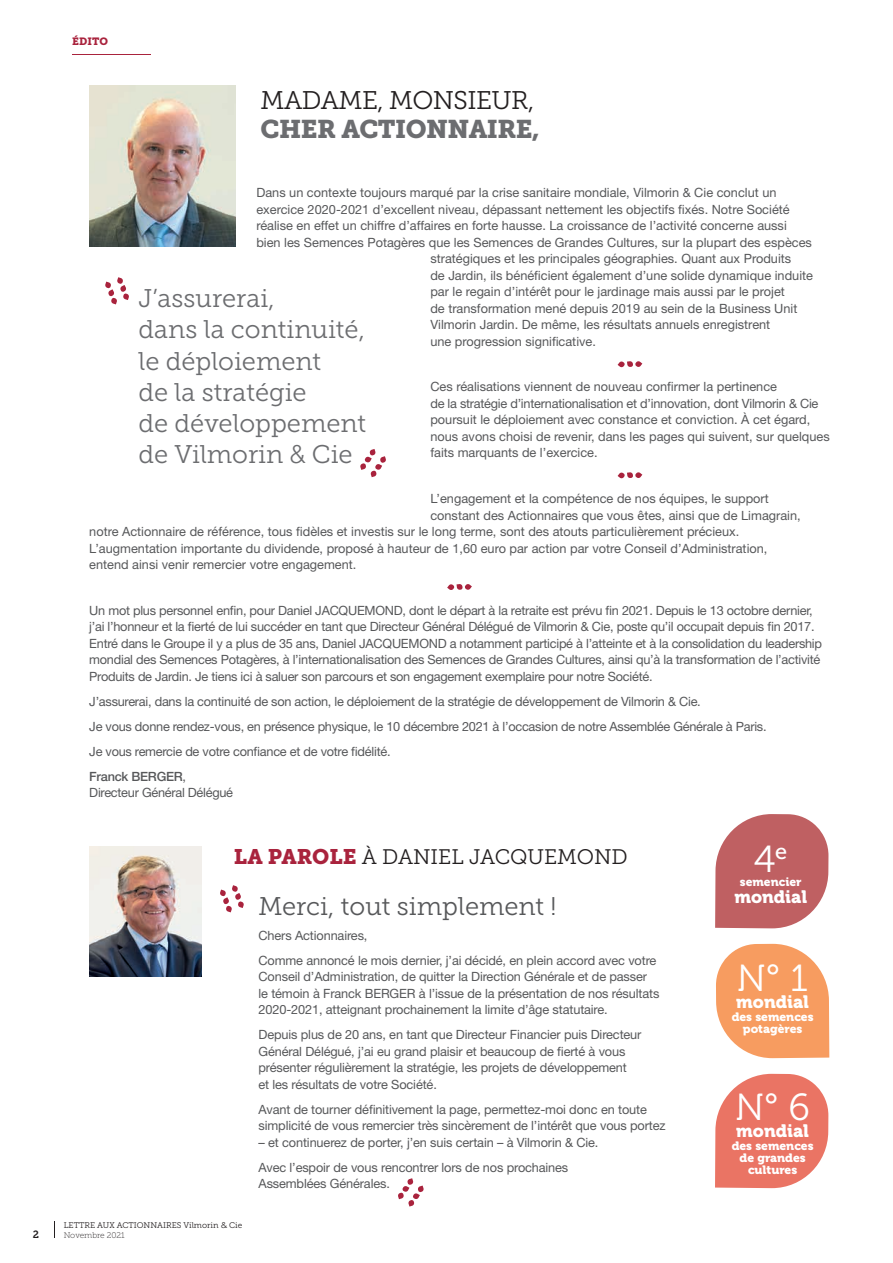
<style>
.page{position:relative;width:893px;height:1263px;background:#fff}
.page>*{position:absolute;margin:0;border:0;box-sizing:border-box;transform-origin:0 0}
.t1{font:37.65px "Museo 300";color:#fff}
.t2{font:25.5px/31.2px "Museo Slab 300";color:#6c6d70}
.t3{font:25.5px "Museo Slab 300";color:#57585a}
.t4{font:25.5px "Museo Slab 300";letter-spacing:-.02em;color:#231f20}
.t5{font:25.5px "Museo Slab 900";letter-spacing:-.02em;color:#6c6d70}
.t6{font:21px "Museo Slab 300";color:#231f20}
.t7{font:17.85px "Museo 900";color:#fff}
.t8{font:12.75px/16.5px "Helvetica Neue LT Std";letter-spacing:-.01em;color:#57585a}
.t9{font:12px/12px "Museo 900";color:#fff;text-align:center}
.t10{font:10.5px "Museo Slab 900";color:#a9233d}
.t11{font:10.5px "Museo Slab 700";color:#231f20}
.t12{font:8.25px "Museo Slab 300";color:#231f20}
.t13{font:8.25px "Museo Slab 100";color:#231f20}
.s1{font-weight:500}
.s2{font-family:"Helvetica Neue LT Std";font-weight:300}
.s3{font-family:"Museo Slab 900";color:#a9233d}
.s4{font-family:"Helvetica Neue LT Std";font-weight:300;font-stretch:expanded}
</style>
<div class="page">
<svg style="left:54px;top:1221px;width:1px;height:17px"></svg>
<hr style="left:72px;top:54px;width:78px;height:1px;background:#a9233d">
<img style="left:90px;top:846px;width:112px;height:130px">
<svg style="left:715px;top:814px;width:114px;height:114px;background:#c87678"></svg>
<svg style="left:716px;top:944px;width:113px;height:114px;background:#f8a975"></svg>
<svg style="left:715px;top:1074px;width:113px;height:114px;background:#ec8678"></svg>
<svg style="left:618px;top:361px;width:24px;height:7px"></svg>
<svg style="left:618px;top:472px;width:24px;height:7px"></svg>
<svg style="left:447px;top:584px;width:25px;height:6px"></svg>
<img style="left:89px;top:85px;width:146px;height:161px">
<svg style="left:360px;top:449px;width:26px;height:28px"></svg>
<svg style="left:105px;top:277px;width:24px;height:27px"></svg>
<svg style="left:398px;top:1178px;width:26px;height:28px"></svg>
<svg style="left:220px;top:885px;width:24px;height:27px"></svg>
<p class="t10" style="left:72px;top:36px;width:37px">ÉDITO</p>
<h2 class="t4" style="left:261px;top:86px;width:275px">MADAME, MONSIEUR,</h2>
<h2 class="t5" style="left:261px;top:114px;width:280px">CHER ACTIONNAIRE,</h2>
<p class="t8" style="left:256px;top:184px;width:522px">Dans un contexte toujours marqué par la crise sanitaire mondiale, Vilmorin &amp; Cie conclut un</p>
<p class="t8" style="left:256px;top:201px;width:535px">exercice 2020-2021 d’excellent niveau, dépassant nettement les objectifs fixés. Notre Société</p>
<p class="t8" style="left:256px;top:217px;width:532px">réalise en effet un chiffre d’affaires en forte hausse. La croissance de l’activité concerne aussi</p>
<p class="t8" style="left:256px;top:234px;width:557px">bien les Semences Potagères que les Semences de Grandes Cultures, sur la plupart des espèces</p>
<p class="t8" style="left:430px;top:250px;width:362px">stratégiques et les principales géographies. Quant aux Produits</p>
<p class="t8" style="left:430px;top:267px;width:384px">de Jardin, ils bénéficient également d’une solide dynamique induite</p>
<p class="t8" style="left:430px;top:283px;width:356px">par le regain d’intérêt pour le jardinage mais aussi par le projet</p>
<p class="t8" style="left:430px;top:300px;width:369px">de transformation mené depuis 2019 au sein de la Business Unit</p>
<p class="t8" style="left:430px;top:316px;width:341px">Vilmorin Jardin. De même, les résultats annuels enregistrent</p>
<p class="t8" style="left:430px;top:333px;width:167px">une progression significative.</p>
<p class="t8" style="left:430px;top:378px;width:401px">Ces réalisations viennent de nouveau confirmer la pertinence<br>de la stratégie d’internationalisation et d’innovation, dont Vilmorin &amp; Cie poursuit le déploiement avec constance et conviction. À cet égard, nous avons choisi de revenir, dans les pages qui suivent, sur quelques faits marquants de l’exercice.</p>
<p class="t8" style="left:430px;top:490px;width:340px">L’engagement et la compétence de nos équipes, le support</p>
<p class="t8" style="left:430px;top:507px;width:372px">constant des Actionnaires que vous êtes, ainsi que de Limagrain,</p>
<p class="t8" style="left:89px;top:523px;width:651px">notre Actionnaire de référence, tous fidèles et investis sur le long terme, sont des atouts particulièrement précieux.</p>
<p class="t8" style="left:89px;top:540px;width:680px">L’augmentation importante du dividende, proposé à hauteur de 1,60 euro par action par votre Conseil d’Administration,</p>
<p class="t8" style="left:89px;top:556px;width:269px">entend ainsi venir remercier votre engagement.</p>
<p class="t8" style="left:89px;top:602px;width:734px">Un mot plus personnel enfin, pour Daniel JACQUEMOND, dont le départ à la retraite est prévu fin 2021. Depuis le 13 octobre dernier, j’ai l’honneur et la fierté de lui succéder en tant que Directeur Général Délégué de Vilmorin &amp; Cie, poste qu’il occupait depuis fin 2017.<br>Entré dans le Groupe il y a plus de 35 ans, Daniel JACQUEMOND a notamment participé à l’atteinte et à la consolidation du leadership mondial des Semences Potagères, à l’internationalisation des Semences de Grandes Cultures, ainsi qu’à la transformation de l’activité Produits de Jardin. Je tiens ici à saluer son parcours et son engagement exemplaire pour notre Société.</p>
<p class="t8" style="left:89px;top:689px;width:679px;line-height:25px">J’assurerai, dans la continuité de son action, le déploiement de la stratégie de développement de Vilmorin &amp; Cie.<br>Je vous donne rendez-vous, en présence physique, le 10 décembre 2021 à l’occasion de notre Assemblée Générale à Paris.<br>Je vous remercie de votre confiance et de votre fidélité.<br><span class="s1">Franck BERGER</span>,</p>
<p class="t8" style="left:89px;top:784px;width:145px">Directeur Général Délégué</p>
<h2 class="t2" style="left:139px;top:283px;width:229px">J’assurerai,<br>dans la continuité, le déploiement<br>de la stratégie<br>de développement de Vilmorin <span class="s2">&amp;</span> Cie</h2>
<h3 class="t6" style="left:234px;top:845px;width:395px"><span class="s3">LA PAROLE</span> À DANIEL JACQUEMOND</h3>
<p class="t12" style="left:64px;top:1221px;width:180px">LETTRE AUX ACTIONNAIRES Vilmorin <span class="s4">&amp;</span> Cie</p>
<p class="t11" style="left:33px;top:1228px;width:8px">2</p>
<p class="t13" style="left:64px;top:1230px;width:63px">Novembre 2021</p>
<h2 class="t3" style="left:259px;top:892px;width:300px">Merci, tout simplement !</h2>
<p class="t8" style="left:259px;top:923px;width:399px;line-height:25px">Chers Actionnaires,<br>Comme annoncé le mois dernier, j’ai décidé, en plein accord avec votre</p>
<p class="t8" style="left:259px;top:968px;width:402px">Conseil d’Administration, de quitter la Direction Générale et de passer le témoin à Franck BERGER à l’issue de la présentation de nos résultats<br>2020-2021, atteignant prochainement la limite d’âge statutaire.</p>
<p class="t8" style="left:259px;top:1026px;width:384px">Depuis plus de 20 ans, en tant que Directeur Financier puis Directeur Général Délégué, j’ai eu grand plaisir et beaucoup de fierté à vous présenter régulièrement la stratégie, les projets de développement<br>et les résultats de votre Société.</p>
<p class="t8" style="left:259px;top:1101px;width:409px">Avant de tourner définitivement la page, permettez-moi donc en toute simplicité de vous remercier très sincèrement de l’intérêt que vous portez</p>
<p class="t8" style="left:259px;top:1130px;width:341px;line-height:25px">– et continuerez de porter, j’en suis certain – à Vilmorin &amp; Cie.<br>Avec l’espoir de vous rencontrer lors de nos prochaines</p>
<p class="t8" style="left:259px;top:1175px;width:133px">Assemblées Générales.</p>
<h1 class="t1" style="left:754px;top:838px;width:35px">4<sup>e</sup></h1>
<p class="t9" style="left:740px;top:875px;width:63px">semencier</p>
<h3 class="t7" style="left:734px;top:887px;width:74px">mondial</h3>
<h1 class="t1" style="left:737px;top:957px;width:73px">N° 1</h1>
<h3 class="t7" style="left:736px;top:992px;width:74px">mondial</h3>
<p class="t9" style="left:732px;top:1011px;width:83px">des semences potagères</p>
<h1 class="t1" style="left:735px;top:1086px;width:76px">N° 6</h1>
<h3 class="t7" style="left:736px;top:1121px;width:74px">mondial</h3>
<p class="t9" style="left:732px;top:1140px;width:83px">des semences de grandes cultures</p>
</div>
